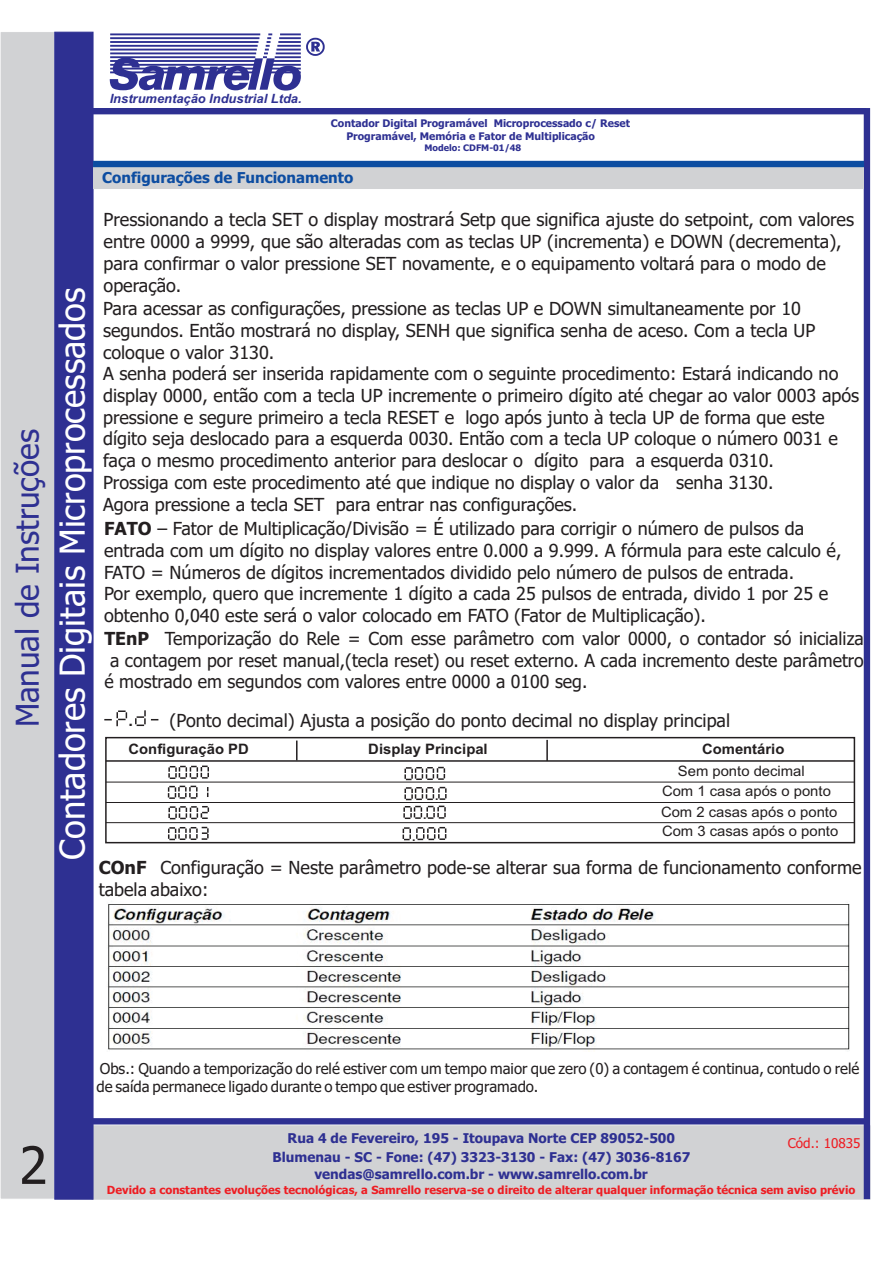
<style>
.page{position:relative;width:893px;height:1263px;background:#fff}
.page>*{position:absolute;margin:0;border:0;box-sizing:border-box;transform-origin:0 0}
.t1{font:51.45px "Tahoma";color:#231f20}
.t2{font:34.5px "Tahoma";color:#fff}
.t3{font:31.5px "Tahoma";color:#2e3092}
.t4{font:18px/21.8px "Tahoma";color:#231f20}
.t5{font:700 16.5px "Arial";color:#231f20}
.t6{font:15px/18.1px "Tahoma";color:#231f20}
.t7{font:700 15px "Tahoma";color:#0d4da1}
.t8{font:14.4px "Arial";color:#231f20}
.t9{font:700 14.4px "Arial";color:#231f20}
.t10{font:700 13.5px/18.6px "Tahoma";color:#2e3092;text-align:center}
.t11{font:13.5px "Tahoma";color:#ee1d23}
.t12{font:italic 700 12.75px "Arial";color:#2e3092}
.t13{font:700 12px "Arial";color:#231f20}
.t14{font:700 11.25px "Tahoma";color:#ee1d23}
.t15{font:700 10.5px/12.6px "Tahoma";color:#2e3092}
.t16{font:700 9px "Tahoma";color:#2e3092}
.s1{font-weight:700}
</style>
<div class="page">
<div style="left:93px;top:1125px;width:771px;height:74px;background:#d1d2d4"></div>
<div style="left:93px;top:108px;width:773px;height:6px;background:#2e3092"></div>
<div style="left:0;top:31px;width:55px;height:1168px;background:#d1d2d4"></div>
<div style="left:54px;top:32px;width:39px;height:1167px;background:#2e3092"></div>
<div style="left:864px;top:108px;width:6px;height:1091px;background:#2e3092"></div>
<svg style="left:110px;top:34px;width:215px;height:57px"></svg>
<hr style="left:110px;top:34px;width:150px;height:1px;background:#2e3092">
<div style="left:93px;top:167px;width:771px;height:22px;background:#d1d2d4"></div>
<div style="left:93px;top:161px;width:771px;height:6px;background:#0d4da1"></div>
<div style="left:87px;top:1118px;width:778px;height:6px;background:#2e3092"></div>
<img style="left:107px;top:904px;width:742px;height:146px">
<svg style="left:168px;top:765px;width:41px;height:14px"></svg>
<svg style="left:168px;top:786px;width:30px;height:13px"></svg>
<svg style="left:168px;top:806px;width:41px;height:13px"></svg>
<svg style="left:168px;top:827px;width:41px;height:13px"></svg>
<div style="left:105px;top:737px;width:750px;height:106px;border:2px solid #231f20"></div>
<hr style="left:106px;top:760px;width:748px;height:2px;background:#231f20">
<hr style="left:106px;top:782px;width:748px;height:1px;background:#231f20">
<hr style="left:106px;top:802px;width:748px;height:1px;background:#231f20">
<hr style="left:106px;top:822px;width:748px;height:1px;background:#231f20">
<hr style="left:296px;top:740px;width:2px;height:20px;background:#231f20">
<hr style="left:546px;top:740px;width:2px;height:21px;background:#231f20">
<svg style="left:404px;top:767px;width:41px;height:13px"></svg>
<svg style="left:404px;top:787px;width:43px;height:13px"></svg>
<svg style="left:403px;top:806px;width:43px;height:13px"></svg>
<svg style="left:403px;top:827px;width:43px;height:13px"></svg>
<svg style="left:104px;top:710px;width:23px;height:16px"></svg>
<svg style="left:135px;top:710px;width:23px;height:16px"></svg>
<h3 class="t3" style="left:15px;top:727px;width:300px;rotate:-90deg">Manual de Instruções</h3>
<p class="t12" style="left:110px;top:94px;width:193px">Instrumentação Industrial Ltda.</p>
<p class="t15" style="left:346px;top:118px;width:285px;text-indent:-15px">Contador Digital Programável Microprocessado c/ Reset<br>Programável, Memória e Fator de Multiplicação</p>
<p class="t16" style="left:424px;top:145px;width:98px">Modelo: CDFM-01/48</p>
<p class="t7" style="left:102px;top:171px;width:253px">Configurações de Funcionamento</p>
<p class="t4" style="left:104px;top:210px;width:752px">Pressionando a tecla SET o display mostrará Setp que significa ajuste do setpoint, com valores entre 0000 a 9999, que são alteradas com as teclas UP (incrementa) e DOWN (decrementa), para confirmar o valor pressione SET novamente, e o equipamento voltará para o modo de operação.</p>
<p class="t4" style="left:103px;top:299px;width:758px">Para acessar as configurações, pressione as teclas UP e DOWN simultaneamente por 10 segundos. Então mostrará no display, SENH que significa senha de aceso. Com a tecla UP coloque o valor 3130.<br>A senha poderá ser inserida rapidamente com o seguinte procedimento: Estará indicando no display 0000, então com a tecla UP incremente o primeiro dígito até chegar ao valor 0003 após pressione e segure primeiro a tecla RESET e logo após junto à tecla UP de forma que este dígito seja deslocado para a esquerda 0030. Então com a tecla UP coloque o número 0031 e faça o mesmo procedimento anterior para deslocar o dígito para a esquerda 0310.<br>Prossiga com este procedimento até que indique no display o valor da senha 3130.<br>Agora pressione a tecla SET para entrar nas configurações.</p>
<p class="t4" style="left:104px;top:519px;width:739px"><span class="s1">FATO</span> – Fator de Multiplicação/Divisão = É utilizado para corrigir o número de pulsos da entrada com um dígito no display valores entre 0.000 a 9.999. A fórmula para este calculo é, FATO = Números de dígitos incrementados dividido pelo número de pulsos de entrada.<br>Por exemplo, quero que incremente 1 dígito a cada 25 pulsos de entrada, divido 1 por 25 e obtenho 0,040 este será o valor colocado em FATO (Fator de Multiplicação).</p>
<h2 class="t2" style="left:58px;top:860px;width:574px;rotate:-90deg">Contadores Digitais Microprocessados</h2>
<p class="t4" style="left:104px;top:629px;width:761px"><span class="s1">TEnP</span> Temporização do Rele = Com esse parâmetro com valor 0000, o contador só inicializa</p>
<p class="t4" style="left:110px;top:651px;width:755px">a contagem por reset manual,(tecla reset) ou reset externo. A cada incremento deste parâmetro</p>
<p class="t4" style="left:104px;top:672px;width:484px">é mostrado em segundos com valores entre 0000 a 0100 seg.</p>
<p class="t5" style="left:128px;top:714px;width:6px">.</p>
<p class="t4" style="left:170px;top:711px;width:562px">(Ponto decimal) Ajusta a posição do ponto decimal no display principal</p>
<p class="t9" style="left:129px;top:744px;width:122px">Configuração PD</p>
<p class="t9" style="left:368px;top:744px;width:121px">Display Principal</p>
<p class="t9" style="left:702px;top:744px;width:84px">Comentário</p>
<p class="t8" style="left:678px;top:765px;width:128px">Sem ponto decimal</p>
<p class="t8" style="left:662px;top:786px;width:170px">Com 1 casa após o ponto</p>
<p class="t13" style="left:435px;top:791px;width:5px">.</p>
<p class="t8" style="left:661px;top:806px;width:178px">Com 2 casas após o ponto</p>
<p class="t13" style="left:423px;top:811px;width:5px">.</p>
<p class="t8" style="left:662px;top:826px;width:178px">Com 3 casas após o ponto</p>
<p class="t13" style="left:412px;top:832px;width:5px">.</p>
<p class="t4" style="left:99px;top:858px;width:764px"><span class="s1">COnF</span> Configuração = Neste parâmetro pode-se alterar sua forma de funcionamento conforme tabela abaixo:</p>
<h1 class="t1" style="left:19px;top:1144px;width:30px">2</h1>
<p class="t6" style="left:97px;top:1060px;width:764px">Obs.: Quando a temporização do relé estiver com um tempo maior que zero (0) a contagem é continua, contudo o relé de saída permanece ligado durante o tempo que estiver programado.</p>
<p class="t10" style="left:273px;top:1130px;width:419px">Rua 4 de Fevereiro, 195 - Itoupava Norte CEP 89052-500<br>Blumenau - SC - Fone: (47) 3323-3130 - Fax: (47) 3036-8167</p>
<p class="t10" style="left:314px;top:1166px;width:335px">vendas@samrello.com.br - www.samrello.com.br</p>
<p class="t14" style="left:107px;top:1185px;width:750px">Devido a constantes evoluções tecnológicas, a Samrello reserva-se o direito de alterar qualquer informação técnica sem aviso prévio</p>
<p class="t11" style="left:788px;top:1138px;width:74px">Cód.: 10835</p>
</div>
